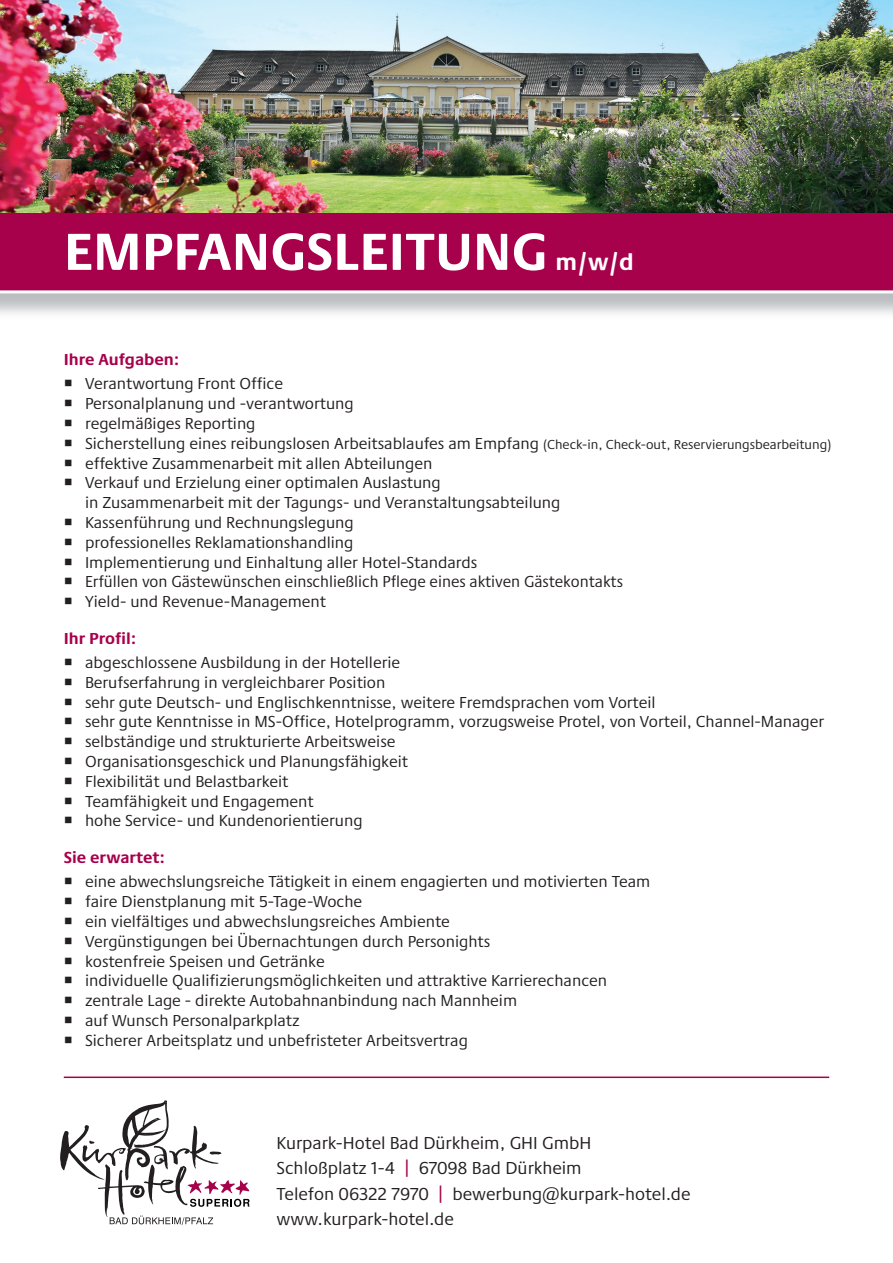
<style>
.page{position:relative;width:893px;height:1263px;background:#fff}
.page>*{position:absolute;margin:0;border:0;box-sizing:border-box;transform-origin:0 0}
.t1{font:700 54px "Praxis Next";color:#fff}
.t2{font:700 24px "Praxis Next";color:#fff}
.t3{font:18px/25.5px "Praxis Next";color:#231f20}
.t4{font:16.5px/19.8px "Praxis Next";color:#231f20}
.t5{font:700 16.5px "Praxis Next";color:#a7014c}
.s1{font-size:13.5px}
.s2{color:#a7014c}
</style>
<div class="page">
<div style="left:0;top:213px;width:893px;height:78px;background:#a7014c"></div>
<hr style="left:64px;top:1076px;width:765px;height:2px;background:#a7014c">
<svg style="left:60px;top:1100px;width:190px;height:125px"></svg>
<img style="left:0;top:0;width:893px;height:213px">
<h1 class="t1" style="left:64px;top:209px;width:485px">EMPFANGSLEITUNG</h1>
<h2 class="t2" style="left:556px;top:243px;width:80px">m/w/d</h2>
<p class="t5" style="left:64px;top:347px;width:117px">Ihre Aufgaben:</p>
<p class="t4" style="left:64px;top:373px;width:221px">○ Verantwortung Front Office</p>
<p class="t4" style="left:64px;top:393px;width:291px">○ Personalplanung und -verantwortung</p>
<p class="t4" style="left:64px;top:413px;width:193px">○ regelmäßiges Reporting</p>
<p class="t4" style="left:64px;top:433px;width:770px">○ Sicherstellung eines reibungslosen Arbeitsablaufes am Empfang <span class="s1">(Check-in, Check-out, Reservierungsbearbeitung)</span></p>
<p class="t4" style="left:64px;top:453px;width:370px">○ effektive Zusammenarbeit mit allen Abteilungen</p>
<p class="t4" style="left:85px;top:472px;width:477px;text-indent:-21px">○ Verkauf und Erzielung einer optimalen Auslastung<br>in Zusammenarbeit mit der Tagungs- und Veranstaltungsabteilung</p>
<p class="t4" style="left:64px;top:512px;width:291px">○ Kassenführung und Rechnungslegung</p>
<p class="t4" style="left:64px;top:532px;width:291px">○ professionelles Reklamationshandling</p>
<p class="t4" style="left:64px;top:552px;width:415px">○ Implementierung und Einhaltung aller Hotel-Standards</p>
<p class="t4" style="left:64px;top:571px;width:561px">○ Erfüllen von Gästewünschen einschließlich Pflege eines aktiven Gästekontakts</p>
<p class="t4" style="left:64px;top:591px;width:264px">○ Yield- und Revenue-Management</p>
<p class="t5" style="left:64px;top:625px;width:74px">Ihr Profil:</p>
<p class="t4" style="left:64px;top:652px;width:338px">○ abgeschlossene Ausbildung in der Hotellerie</p>
<p class="t4" style="left:64px;top:672px;width:323px">○ Berufserfahrung in vergleichbarer Position</p>
<p class="t4" style="left:64px;top:692px;width:593px">○ sehr gute Deutsch- und Englischkenntnisse, weitere Fremdsprachen vom Vorteil</p>
<p class="t4" style="left:64px;top:711px;width:762px">○ sehr gute Kenntnisse in MS-Office, Hotelprogramm, vorzugsweise Protel, von Vorteil, Channel-Manager</p>
<p class="t4" style="left:64px;top:731px;width:333px">○ selbständige und strukturierte Arbeitsweise</p>
<p class="t4" style="left:64px;top:751px;width:346px">○ Organisationsgeschick und Planungsfähigkeit</p>
<p class="t4" style="left:64px;top:771px;width:226px">○ Flexibilität und Belastbarkeit</p>
<p class="t4" style="left:64px;top:791px;width:251px">○ Teamfähigkeit und Engagement</p>
<p class="t4" style="left:64px;top:810px;width:300px">○ hohe Service- und Kundenorientierung</p>
<p class="t5" style="left:64px;top:844px;width:103px">Sie erwartet:</p>
<p class="t4" style="left:64px;top:871px;width:588px">○ eine abwechslungsreiche Tätigkeit in einem engagierten und motivierten Team</p>
<p class="t4" style="left:64px;top:891px;width:300px">○ faire Dienstplanung mit 5-Tage-Woche</p>
<p class="t4" style="left:64px;top:911px;width:388px">○ ein vielfältiges und abwechslungsreiches Ambiente</p>
<p class="t4" style="left:64px;top:931px;width:428px">○ Vergünstigungen bei Übernachtungen durch Personights</p>
<p class="t4" style="left:64px;top:950px;width:262px">○ kostenfreie Speisen und Getränke</p>
<p class="t4" style="left:64px;top:970px;width:545px">○ individuelle Qualifizierungsmöglichkeiten und attraktive Karrierechancen</p>
<p class="t4" style="left:64px;top:990px;width:455px">○ zentrale Lage - direkte Autobahnanbindung nach Mannheim</p>
<p class="t4" style="left:64px;top:1010px;width:237px">○ auf Wunsch Personalparkplatz</p>
<p class="t4" style="left:64px;top:1030px;width:406px">○ Sicherer Arbeitsplatz und unbefristeter Arbeitsvertrag</p>
<p class="t3" style="left:277px;top:1129px;width:415px">Kurpark-Hotel Bad Dürkheim, GHI GmbH<br>Schloßplatz 1-4 <span class="s2">|</span> 67098 Bad Dürkheim<br>Telefon 06322 7970 <span class="s2">|</span> bewerbung@kurpark-hotel.de www.kurpark-hotel.de</p>
</div>
